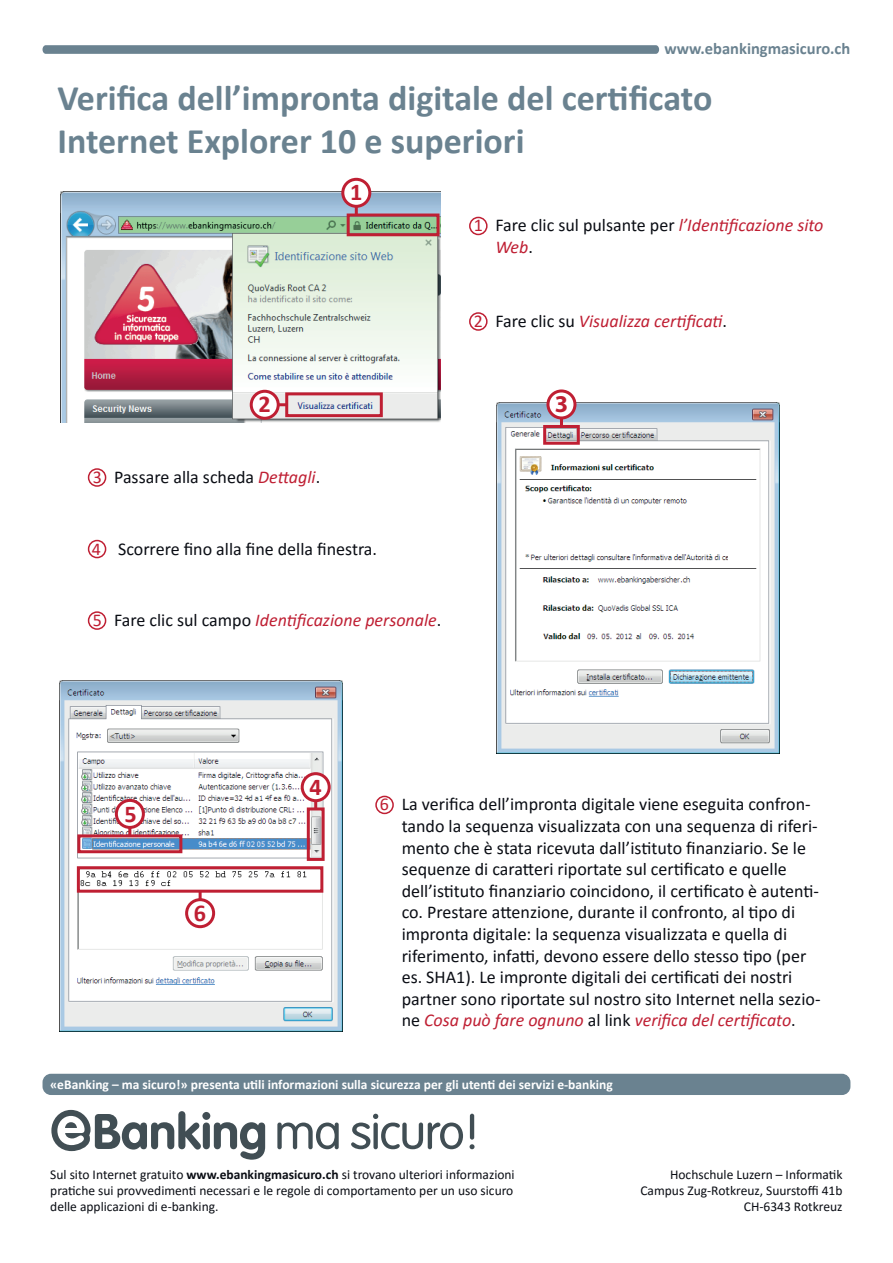
<style>
.page{position:relative;width:893px;height:1263px;background:#fff}
.page>*{position:absolute;margin:0;border:0;box-sizing:border-box;transform-origin:0 0}
.t1{font:700 36px/43.2px "Calibri";color:#6a8290}
.t2{font:700 24.15px "Calibri";color:#bf1f33}
.t3{font:700 24.15px "Myriad Pro";color:#bf1f33}
.t4{font:18px/21.6px "Calibri";color:#0a0d14}
.t5{font:italic 18px/21.6px "Calibri";color:#bf1f33}
.t6{font:18px "Calibri";color:#bf1f33}
.t7{font:700 16.5px "Calibri";color:#6a8290}
.t8{font:13.5px/16.2px "Calibri";color:#0a0d14;text-align:right}
.t9{font:700 13.5px "Calibri";color:#fff}
.s1{font-style:normal;color:#0a0d14}
.s2{color:#bf1f33}
.s3{font-style:italic;color:#bf1f33}
.s4{font-style:normal}
.s5{font-weight:700}
</style>
<div class="page">
<img style="left:60px;top:680px;width:282px;height:352px">
<img style="left:497px;top:402px;width:283px;height:352px">
<img style="left:60px;top:191px;width:380px;height:231px">
<div style="left:88px;top:468px;width:18px;height:19px;border:2px solid #bf1f33;border-radius:50%"></div>
<div style="left:88px;top:540px;width:18px;height:18px;border:2px solid #bf1f33;border-radius:50%"></div>
<div style="left:88px;top:611px;width:18px;height:19px;border:2px solid #bf1f33;border-radius:50%"></div>
<svg style="left:43px;top:45px;width:616px;height:9px;background:#708794"></svg>
<div style="left:43px;top:1074px;width:807px;height:21px;background:#6a8290;border-radius:9px"></div>
<svg style="left:51px;top:1109px;width:214px;height:51px"></svg>
<svg style="left:277px;top:1122px;width:62px;height:27px"></svg>
<svg style="left:351px;top:1114px;width:112px;height:35px"></svg>
<svg style="left:470px;top:1114px;width:5px;height:35px"></svg>
<div style="left:469px;top:217px;width:19px;height:18px;border:2px solid #bf1f33;border-radius:50%"></div>
<div style="left:469px;top:312px;width:19px;height:19px;border:2px solid #bf1f33;border-radius:50%"></div>
<div style="left:375px;top:796px;width:19px;height:18px;border:2px solid #bf1f33;border-radius:50%"></div>
<div style="left:347px;top:213px;width:93px;height:23px;border:3px solid #bf1f33"></div>
<div style="left:343px;top:179px;width:27px;height:27px;background:#fff;border-radius:50%"></div>
<div style="left:341px;top:178px;width:30px;height:30px;border:3px solid #bf1f33;border-radius:50%"></div>
<div style="left:251px;top:391px;width:27px;height:27px;background:#fff;border-radius:50%"></div>
<div style="left:250px;top:390px;width:30px;height:30px;border:3px solid #bf1f33;border-radius:50%"></div>
<div style="left:285px;top:392px;width:98px;height:25px;border:3px solid #bf1f33"></div>
<div style="left:548px;top:391px;width:27px;height:27px;background:#fff;border-radius:50%"></div>
<div style="left:546px;top:389px;width:30px;height:30px;border:3px solid #bf1f33;border-radius:50%"></div>
<div style="left:543px;top:425px;width:37px;height:20px;border:3px solid #bf1f33"></div>
<div style="left:77px;top:866px;width:246px;height:27px;border:3px solid #bf1f33"></div>
<div style="left:187px;top:900px;width:27px;height:27px;background:#fff;border-radius:50%"></div>
<div style="left:185px;top:898px;width:30px;height:30px;border:3px solid #bf1f33;border-radius:50%"></div>
<div style="left:307px;top:807px;width:18px;height:54px;border:3px solid #bf1f33"></div>
<div style="left:302px;top:774px;width:27px;height:27px;background:#fff;border-radius:50%"></div>
<div style="left:301px;top:772px;width:30px;height:30px;border:3px solid #bf1f33;border-radius:50%"></div>
<div style="left:77px;top:834px;width:105px;height:19px;border:3px solid #bf1f33"></div>
<div style="left:116px;top:800px;width:27px;height:27px;background:#fff;border-radius:50%"></div>
<div style="left:115px;top:799px;width:30px;height:30px;border:3px solid #bf1f33;border-radius:50%"></div>
<svg style="left:355px;top:206px;width:3px;height:9px"></svg>
<svg style="left:278px;top:403px;width:9px;height:3px"></svg>
<svg style="left:560px;top:418px;width:3px;height:8px"></svg>
<svg style="left:314px;top:801px;width:3px;height:8px"></svg>
<svg style="left:128px;top:827px;width:3px;height:9px"></svg>
<svg style="left:199px;top:891px;width:3px;height:9px"></svg>
<p class="t7" style="left:664px;top:37px;width:187px">www.ebankingmasicuro.ch</p>
<h1 class="t1" style="left:58px;top:75px;width:656px">Verifica dell’impronta digitale del certificato<br>Internet Explorer 10 e superiori</h1>
<h2 class="t2" style="left:350px;top:175px;width:14px">1</h2>
<p class="t6" style="left:474px;top:213px;width:11px">1</p>
<p class="t5" style="left:495px;top:214px;width:330px"><span class="s1">Fare clic sul pulsante per</span> l’Identificazione sito<br>Web<span class="s1">.</span></p>
<p class="t6" style="left:474px;top:308px;width:11px">2</p>
<p class="t5" style="left:495px;top:309px;width:233px"><span class="s1">Fare clic su</span> Visualizza certificati<span class="s1">.</span></p>
<h2 class="t2" style="left:259px;top:387px;width:14px">2</h2>
<h2 class="t3" style="left:555px;top:388px;width:15px">3</h2>
<p class="t4" style="left:93px;top:466px;width:229px"><span class="s2">3</span> Passare alla scheda <span class="s3">Dettagli</span>.</p>
<p class="t4" style="left:92px;top:538px;width:287px"><span class="s2">4</span> Scorrere fino alla fine della finestra.</p>
<p class="t5" style="left:93px;top:609px;width:350px"><span class="s4">5</span> <span class="s1">Fare clic sul campo</span> Identificazione personale<span class="s1">.</span></p>
<h2 class="t2" style="left:124px;top:797px;width:14px">5</h2>
<h2 class="t2" style="left:194px;top:895px;width:14px">6</h2>
<h2 class="t2" style="left:310px;top:769px;width:14px">4</h2>
<p class="t6" style="left:380px;top:792px;width:11px">6</p>
<p class="t4" style="left:402px;top:793px;width:420px">La verifica dell’impronta digitale viene eseguita confron&shy;tando la sequenza visualizzata con una sequenza di riferi&shy;mento che è stata ricevuta dall’istituto finanziario. Se le sequenze di caratteri riportate sul certificato e quelle dell’istituto finanziario coincidono, il certificato è autenti&shy;co. Prestare attenzione, durante il confronto, al tipo di impronta digitale: la sequenza visualizzata e quella di riferimento, infatti, devono essere dello stesso tipo (per es. SHA1). Le impronte digitali dei certificati dei nostri partner sono riportate sul nostro sito Internet nella sezio&shy;ne <span class="s3">Cosa può fare ognuno</span> al link <span class="s3">verifica del certificato</span>.</p>
<p class="t9" style="left:50px;top:1075px;width:564px">«eBanking – ma sicuro!» presenta utili informazioni sulla sicurezza per gli utenti dei servizi e-banking</p>
<p class="t8" style="left:50px;top:1165px;width:466px;text-align:justify">Sul sito Internet gratuito <span class="s5">www.ebankingmasicuro.ch</span> si trovano ulteriori informazioni pratiche sui provvedimenti necessari e le regole di comportamento per un uso sicuro delle applicazioni di e-banking.</p>
<p class="t8" style="left:640px;top:1165px;width:204px">Hochschule Luzern – Informatik<br>Campus Zug-Rotkreuz, Suurstoffi 41b<br>CH-6343 Rotkreuz</p>
</div>
